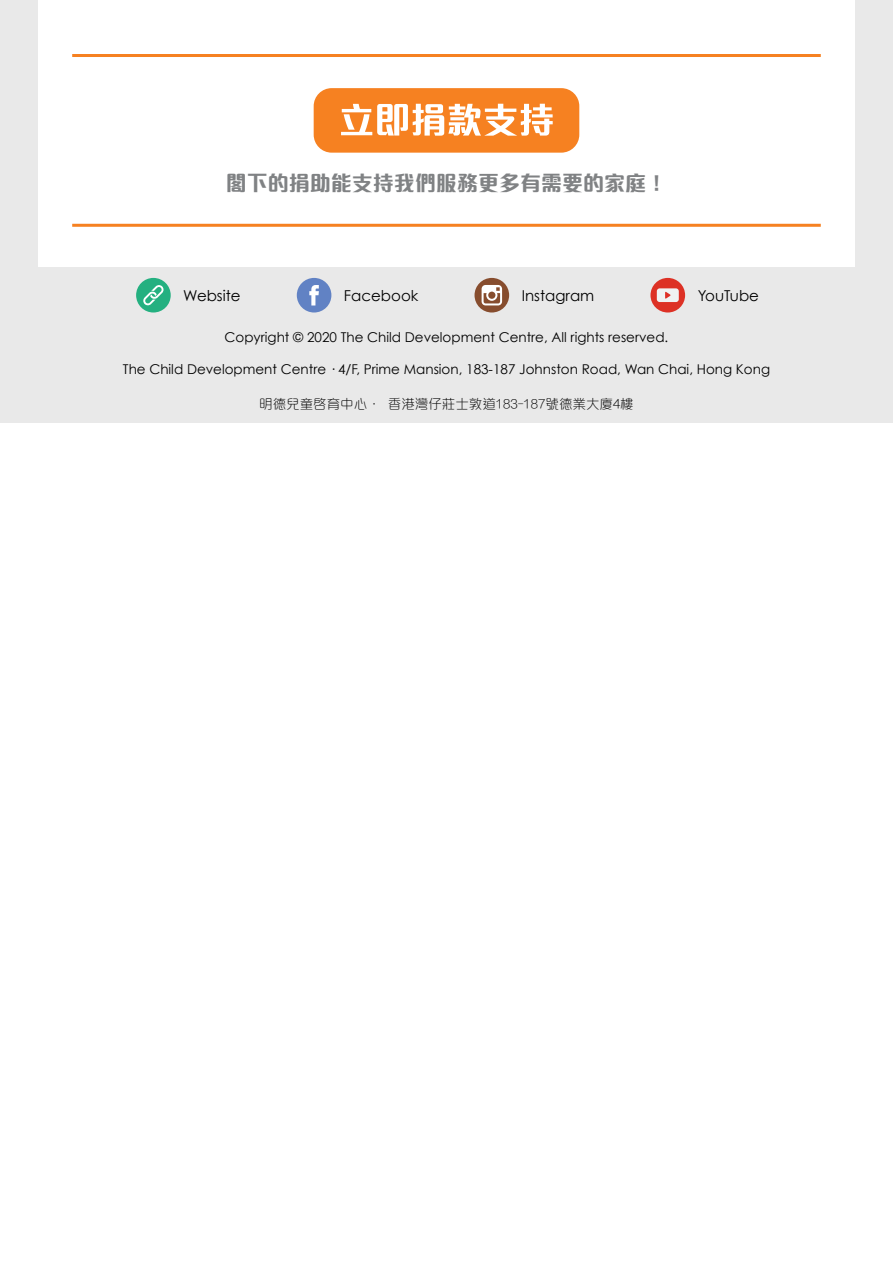
<style>
.page{position:relative;width:893px;height:1263px;background:#fff}
.page>*{position:absolute;margin:0;border:0;box-sizing:border-box;transform-origin:0 0}
.t1{font:800 21px "M Elle HK";color:#808284}
.t2{font:15px "Century Gothic";color:#000}
.t3{font:13.5px "Century Gothic";color:#000}
.t4{font:300 13.5px "M Elle HK";color:#000}
</style>
<div class="page">
<div style="left:0;top:0;width:38px;height:366px;background:#e9e9e9"></div>
<div style="left:855px;top:0;width:38px;height:334px;background:#e9e9e9"></div>
<div style="left:0;top:267px;width:893px;height:156px;background:#e9e9e9"></div>
<div style="left:136px;top:278px;width:35px;height:34px;background:#24b080;border-radius:50%"></div>
<svg style="left:143px;top:285px;width:21px;height:21px"></svg>
<div style="left:297px;top:278px;width:34px;height:34px;background:#6182c4;border-radius:50%"></div>
<svg style="left:309px;top:285px;width:10px;height:20px"></svg>
<div style="left:474px;top:278px;width:35px;height:34px;background:#874d2e;border-radius:50%"></div>
<svg style="left:482px;top:285px;width:20px;height:20px"></svg>
<div style="left:650px;top:278px;width:35px;height:34px;background:#dd3125;border-radius:50%"></div>
<div style="left:657px;top:288px;width:22px;height:14px;background:#f0f2f2;border-radius:3px"></div>
<svg style="left:665px;top:292px;width:6px;height:7px"></svg>
<div style="left:314px;top:88px;width:265px;height:65px;background:#f68121;border-radius:18px"></div>
<svg style="left:341px;top:104px;width:212px;height:32px"></svg>
<hr style="left:72px;top:224px;width:749px;height:3px;background:#f68121">
<hr style="left:72px;top:54px;width:749px;height:3px;background:#f68121">
<p class="t1" style="left:226px;top:167px;width:443px">閣下的捐助能支持我們服務更多有需要的家庭！</p>
<p class="t2" style="left:183px;top:286px;width:59px">Website</p>
<p class="t2" style="left:344px;top:286px;width:76px">Facebook</p>
<p class="t2" style="left:522px;top:286px;width:74px">Instagram</p>
<p class="t2" style="left:698px;top:286px;width:63px">YouTube</p>
<p class="t3" style="left:225px;top:329px;width:445px">Copyright © 2020 The Child Development Centre, All rights reserved.</p>
<p class="t3" style="left:123px;top:361px;width:649px">The Child Development Centre · 4/F, Prime Mansion, 183-187 Johnston Road, Wan Chai, Hong Kong</p>
<p class="t4" style="left:259px;top:394px;width:376px">明德兒童啓育中心 · 香港灣仔莊士敦道183-187號德業大廈4樓</p>
</div>
